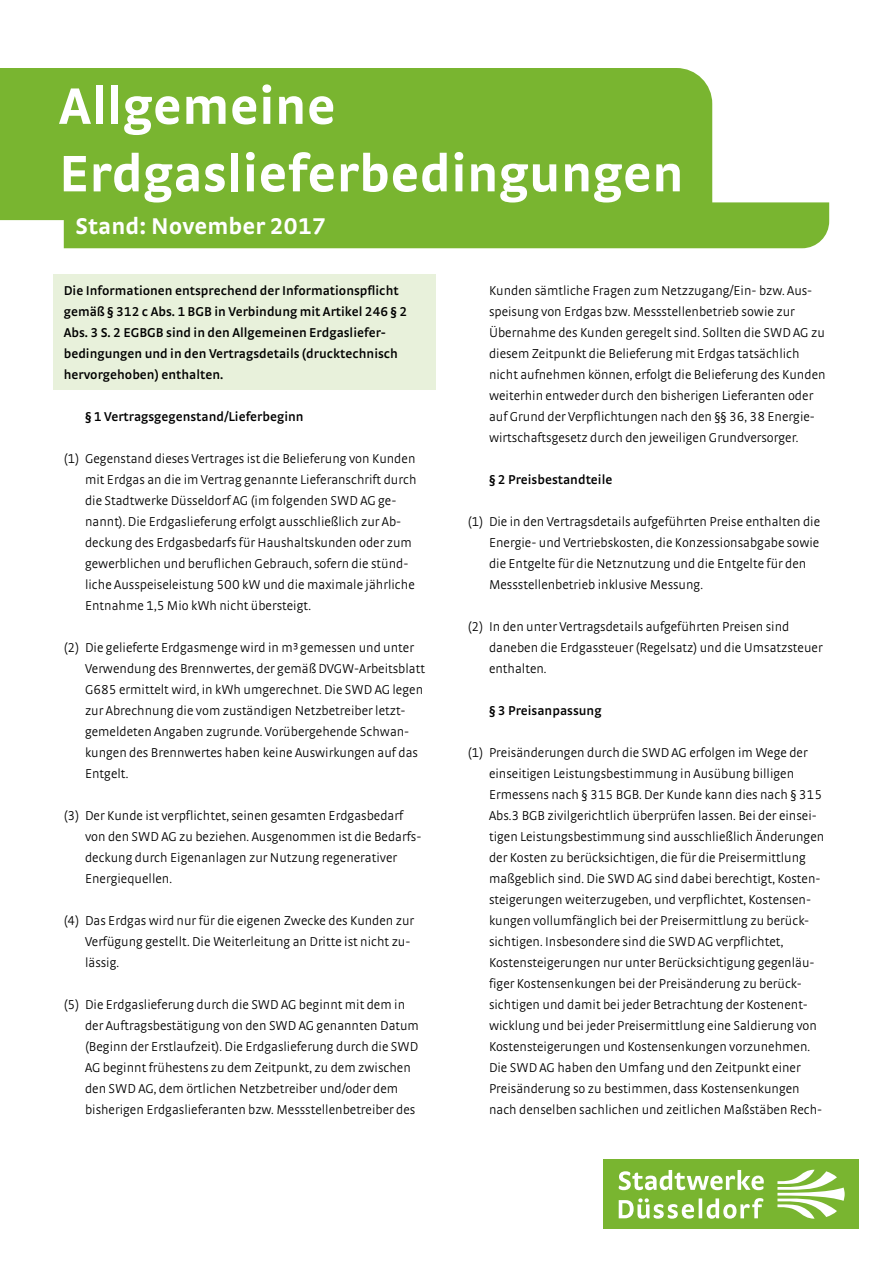
<style>
.page{position:relative;width:893px;height:1263px;background:#fff}
.page>*{position:absolute;margin:0;border:0;box-sizing:border-box;transform-origin:0 0}
.Überschrift_1{font:700 54px "Strada TF";letter-spacing:.005em;color:#fff}
.Überschrift_2{font:700 24px "Strada TF";letter-spacing:.005em;color:#fff}
.Fließtext{font:300 13.5px/21px "Strada TF";color:#000}
.Zwischenüberschrift{font:600 13.5px/21px "Strada TF";color:#000}
.Fließtext-2{font:600 13.5px "Strada TF";color:#000}
</style>
<div class="page">
<div style="left:64px;top:202px;width:765px;height:46px;background:#79b530"></div>
<div style="left:0;top:68px;width:712px;height:152px;background:#79b530"></div>
<div style="left:53px;top:274px;width:383px;height:116px;background:#e8f1db"></div>
<div style="left:604px;top:1159px;width:255px;height:70px;background:#79b530"></div>
<svg style="left:619px;top:1170px;width:145px;height:49px"></svg>
<svg style="left:777px;top:1170px;width:68px;height:49px"></svg>
<p class="Überschrift_1" style="left:59px;top:73px;width:278px">Allgemeine</p>
<p class="Überschrift_1" style="left:59px;top:141px;width:626px">Erdgaslieferbedingungen</p>
<p class="Überschrift_2" style="left:75px;top:212px;width:252px">Stand: November 2017</p>
<p class="Zwischenüberschrift" style="left:64px;top:280px;width:345px">Die Informationen entsprechend der Informationspflicht gemäß § 312 c Abs. 1 BGB in Verbindung mit Artikel 246 § 2<br>Abs. 3 S. 2 EGBGB sind in den Allgemeinen Erdgasliefer&shy;bedingungen und in den Vertragsdetails (drucktechnisch hervorgehoben) enthalten.</p>
<p class="Zwischenüberschrift" style="left:85px;top:406px;width:220px">§ 1 Vertragsgegenstand/Lieferbeginn</p>
<p class="Fließtext" style="left:85px;top:448px;width:333px;text-indent:-21px">(1) Gegenstand dieses Vertrages ist die Belieferung von Kunden mit Erdgas an die im Vertrag genannte Lieferanschrift durch die Stadtwerke Düsseldorf AG (im folgenden SWD AG ge&shy;nannt). Die Erdgaslieferung erfolgt ausschließlich zur Ab&shy;deckung des Erdgasbedarfs für Haushaltskunden oder zum gewerblichen und beruflichen Gebrauch, sofern die stünd&shy;liche Ausspeiseleistung 500 kW und die maximale jährliche Entnahme 1,5 Mio kWh nicht übersteigt.</p>
<p class="Fließtext" style="left:85px;top:637px;width:341px;text-indent:-21px">(2) Die gelieferte Erdgasmenge wird in m³ gemessen und unter Verwendung des Brennwertes, der gemäß DVGW-Arbeitsblatt G685 ermittelt wird, in kWh umgerechnet. Die SWD AG legen zur Abrechnung die vom zuständigen Netzbetreiber letzt&shy;gemeldeten Angaben zugrunde. Vorübergehende Schwan&shy;kungen des Brennwertes haben keine Auswirkungen auf das Entgelt.</p>
<p class="Fließtext" style="left:85px;top:805px;width:338px;text-indent:-21px">(3) Der Kunde ist verpflichtet, seinen gesamten Erdgasbedarf von den SWD AG zu beziehen. Ausgenommen ist die Bedarfs&shy;deckung durch Eigenanlagen zur Nutzung regenerativer Energiequellen.</p>
<p class="Fließtext" style="left:85px;top:910px;width:331px;text-indent:-21px">(4) Das Erdgas wird nur für die eigenen Zwecke des Kunden zur<br>Verfügung gestellt. Die Weiterleitung an Dritte ist nicht zu&shy;lässig.</p>
<p class="Fließtext" style="left:85px;top:994px;width:335px;text-indent:-21px">(5) Die Erdgaslieferung durch die SWD AG beginnt mit dem in der Auftragsbestätigung von den SWD AG genannten Datum (Beginn der Erstlaufzeit). Die Erdgaslieferung durch die SWD AG beginnt frühestens zu dem Zeitpunkt, zu dem zwischen den SWD AG, dem örtlichen Netzbetreiber und/oder dem bisherigen Erdgaslieferanten bzw. Messstellenbetreiber des</p>
<p class="Fließtext" style="left:489px;top:280px;width:338px">Kunden sämtliche Fragen zum Netzzugang/Ein- bzw. Aus&shy;speisung von Erdgas bzw. Messstellenbetrieb sowie zur Übernahme des Kunden geregelt sind. Sollten die SWD AG zu diesem Zeitpunkt die Belieferung mit Erdgas tatsächlich nicht aufnehmen können, erfolgt die Belieferung des Kunden weiterhin entweder durch den bisherigen Lieferanten oder auf Grund der Verpflichtungen nach den §§ 36, 38 Energie&shy;wirtschaftsgesetz durch den jeweiligen Grundversorger.</p>
<p class="Zwischenüberschrift" style="left:489px;top:469px;width:125px">§ 2 Preisbestandteile</p>
<p class="Fließtext" style="left:489px;top:511px;width:333px;text-indent:-21px">(1) Die in den Vertragsdetails aufgeführten Preise enthalten die Energie- und Vertriebskosten, die Konzessionsabgabe sowie die Entgelte für die Netznutzung und die Entgelte für den Messstellenbetrieb inklusive Messung.</p>
<p class="Fließtext" style="left:489px;top:616px;width:335px;text-indent:-21px">(2) In den unter Vertragsdetails aufgeführten Preisen sind daneben die Erdgassteuer (Regelsatz) und die Umsatzsteuer enthalten.</p>
<p class="Fließtext-2" style="left:489px;top:703px;width:114px">§ 3 Preisanpassung</p>
<p class="Fließtext" style="left:489px;top:742px;width:337px;text-indent:-21px">(1) Preisänderungen durch die SWD AG erfolgen im Wege der einseitigen Leistungsbestimmung in Ausübung billigen Ermessens nach § 315 BGB. Der Kunde kann dies nach § 315<br>Abs.3 BGB zivilgerichtlich überprüfen lassen. Bei der einsei&shy;tigen Leistungsbestimmung sind ausschließlich Änderungen der Kosten zu berücksichtigen, die für die Preisermittlung maßgeblich sind. Die SWD AG sind dabei berechtigt, Kosten&shy;steigerungen weiterzugeben, und verpflichtet, Kostensen&shy;kungen vollumfänglich bei der Preisermittlung zu berück&shy;sichtigen. Insbesondere sind die SWD AG verpflichtet, Kostensteigerungen nur unter Berücksichtigung gegenläu&shy;figer Kostensenkungen bei der Preisänderung zu berück&shy;sichtigen und damit bei jeder Betrachtung der Kostenent&shy;wicklung und bei jeder Preisermittlung eine Saldierung von Kostensteigerungen und Kostensenkungen vorzunehmen.<br>Die SWD AG haben den Umfang und den Zeitpunkt einer Preisänderung so zu bestimmen, dass Kostensenkungen nach denselben sachlichen und zeitlichen Maßstäben Rech-</p>
</div>
